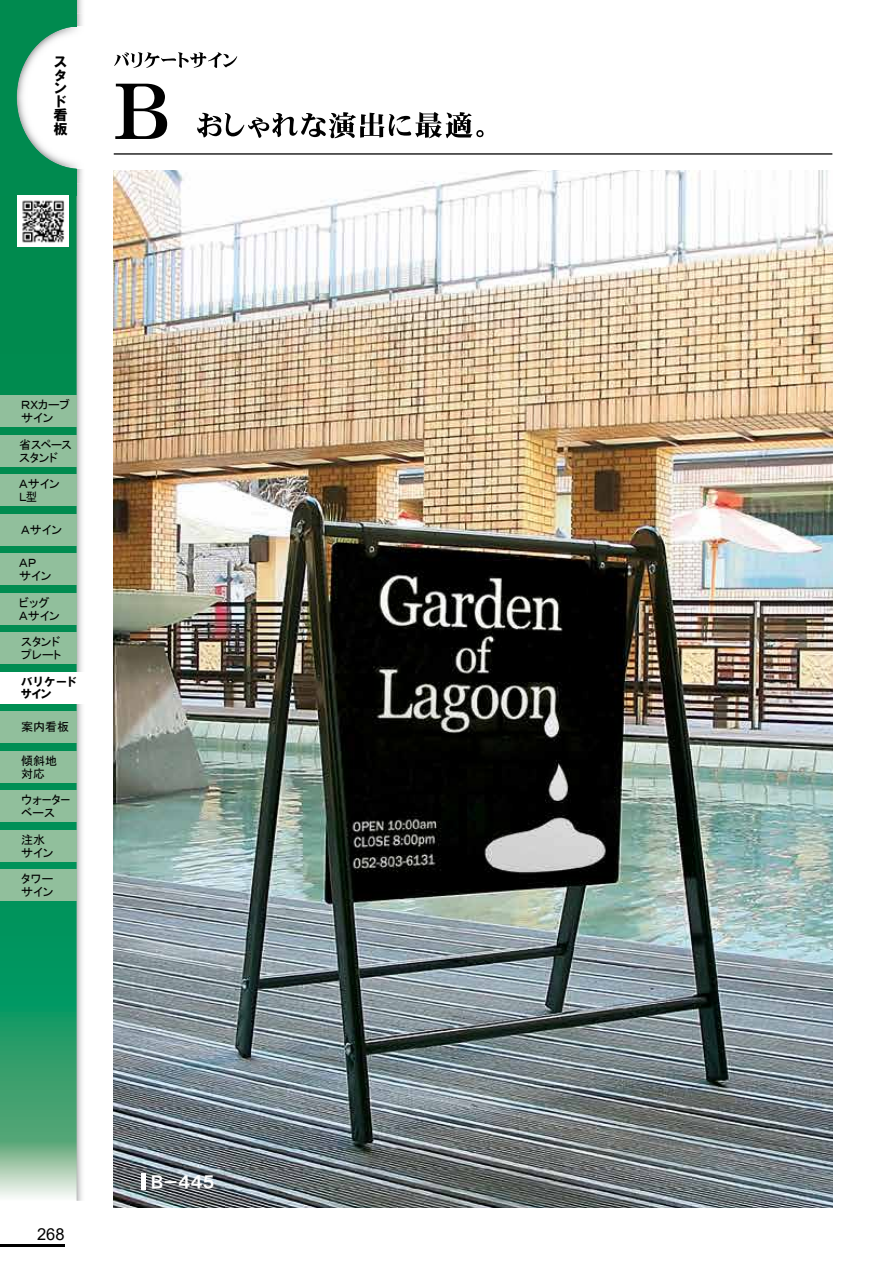
<style>
.page{position:relative;width:893px;height:1263px;background:#fff}
.page>*{position:absolute;margin:0;border:0;box-sizing:border-box;transform-origin:0 0}
.t1{font:16.5px "HGP Soei Kakugothic UB";color:#fff}
.t2{font:16.5px "Arial";color:#000}
.t3{font:14.25px/13.2px "HGP Soei Kakugothic UB";color:#000;text-align:justify}
.t4{font:12px/12.8px "MS P Gothic";color:#000}
.t5{font:12px/12.8px "HGP Soei Kakugothic UB";letter-spacing:.145em;color:#000}
</style>
<div class="page">
<img style="left:0;top:0;width:833px;height:1247px">
<p class="t3" style="left:53px;top:57px;width:15px">スタンド看板</p>
<p class="t4" style="left:21px;top:399px;width:50px">ＲＸカーブサイン</p>
<p class="t4" style="left:19px;top:438px;width:54px">省スペーススタンド</p>
<p class="t4" style="left:21px;top:483px;width:40px">スライド</p>
<p class="t4" style="left:19px;top:478px;width:42px">Ａサイン<br>Ｌ型</p>
<p class="t4" style="left:21px;top:523px;width:42px">Ａサイン</p>
<p class="t4" style="left:19px;top:557px;width:34px">ＡＰ<br>サイン</p>
<p class="t4" style="left:19px;top:596px;width:42px">ビッグ<br>Ａサイン</p>
<p class="t4" style="left:21px;top:636px;width:42px">スタンドプレート</p>
<p class="t5" style="left:21px;top:675px;width:57px">バリケードサイン</p>
<p class="t4" style="left:21px;top:720px;width:50px">案内看板</p>
<p class="t4" style="left:21px;top:754px;width:38px">傾斜地対応</p>
<p class="t4" style="left:21px;top:794px;width:50px">ウォーターベース</p>
<p class="t4" style="left:21px;top:833px;width:34px">注水サイン</p>
<p class="t4" style="left:21px;top:873px;width:34px">タワーサイン</p>
<h1 class="t2" style="left:37px;top:1223px;width:29px">268</h1>
<h1 class="t1" style="left:151px;top:1174px;width:65px">Ｂ－４４５</h1>
</div>
